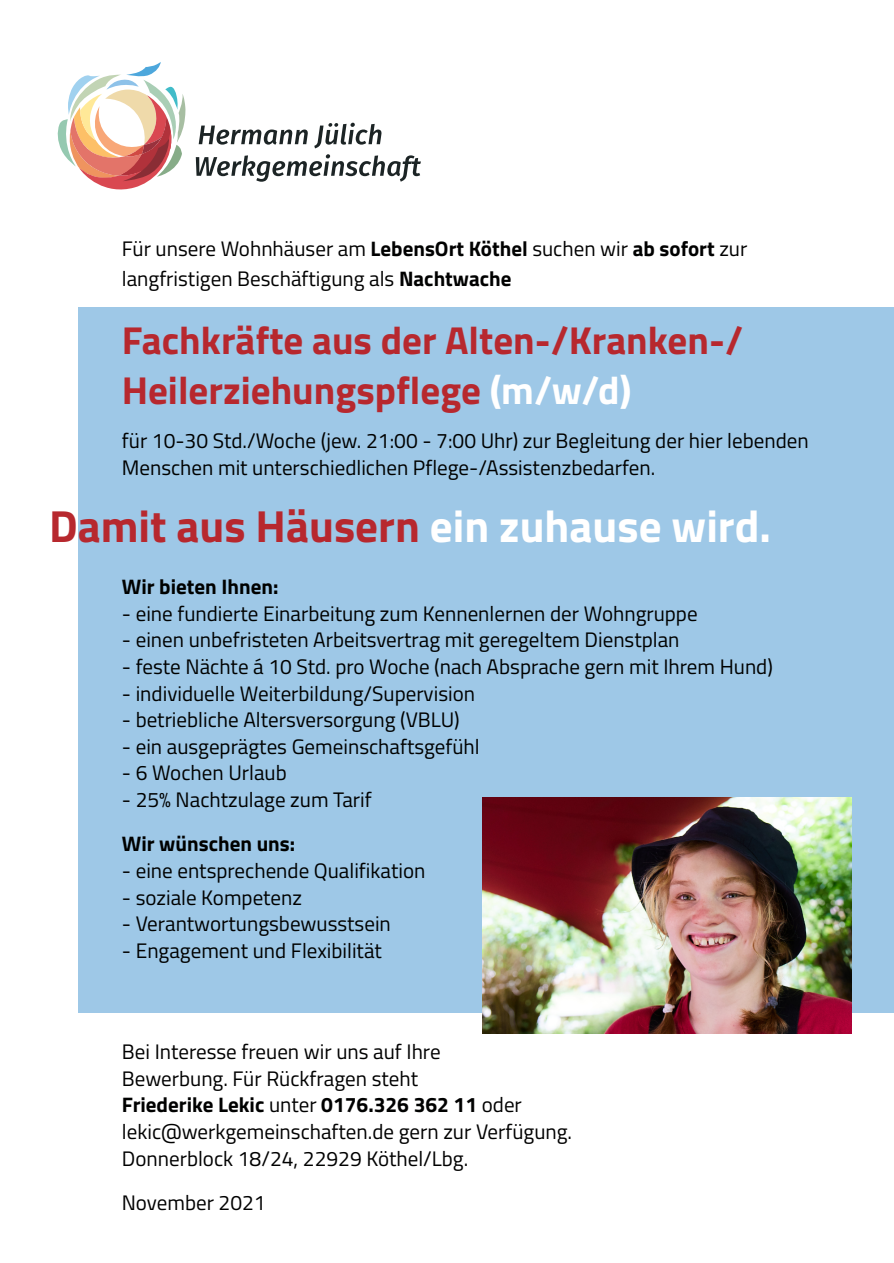
<style>
.page{position:relative;width:894px;height:1263px;background:#fff}
.page>*{position:absolute;margin:0;border:0;box-sizing:border-box;transform-origin:0 0}
.t1{font:700 45px "Titillium Web";color:#b7282e}
.t2{font:700 39px/49.5px "Titillium Web";color:#b7282e}
.t3{font:21px/26.5px "Titillium Web";color:#000100}
.t4{font:700 21px "Titillium Web";color:#000100}
.s1{font-weight:700}
.s2{color:#fff}
</style>
<div class="page">
<div style="left:78px;top:308px;width:815px;height:705px;background:#9ec8e7"></div>
<svg style="left:199px;top:126px;width:109px;height:19px"></svg>
<svg style="left:314px;top:123px;width:67px;height:25px"></svg>
<svg style="left:196px;top:154px;width:225px;height:28px"></svg>
<svg style="left:58px;top:62px;width:128px;height:127px"></svg>
<img style="left:482px;top:798px;width:368px;height:236px">
<p class="t3" style="left:122px;top:233px;width:626px;line-height:30.3px">Für unsere Wohnhäuser am <span class="s1">LebensOrt Köthel</span> suchen wir <span class="s1">ab sofort</span> zur langfristigen Beschäftigung als <span class="s1">Nachtwache</span></p>
<h2 class="t2" style="left:122px;top:315px;width:622px">Fachkräfte aus der Alten-/Kranken-/<br>Heilerziehungspflege <span class="s2">(m/w/d)</span></h2>
<p class="t3" style="left:122px;top:427px;width:688px">für 10-30 Std./Woche (jew. 21:00 - 7:00 Uhr) zur Begleitung der hier lebenden<br>Menschen mit unterschiedlichen Pflege-/Assistenzbedarfen.</p>
<h1 class="t1" style="left:49px;top:491px;width:723px">Damit aus Häusern <span class="s2">ein zuhause wird.</span></h1>
<p class="t4" style="left:122px;top:570px;width:158px">Wir bieten Ihnen:</p>
<p class="t3" style="left:122px;top:600px;width:577px">- eine fundierte Einarbeitung zum Kennenlernen der Wohngruppe</p>
<p class="t3" style="left:122px;top:626px;width:559px">- einen unbefristeten Arbeitsvertrag mit geregeltem Dienstplan</p>
<p class="t3" style="left:122px;top:653px;width:652px">- feste Nächte á 10 Std. pro Woche (nach Absprache gern mit Ihrem Hund)</p>
<p class="t3" style="left:122px;top:679px;width:354px">- individuelle Weiterbildung/Supervision</p>
<p class="t3" style="left:122px;top:706px;width:339px">- betriebliche Altersversorgung (VBLU)</p>
<p class="t3" style="left:122px;top:733px;width:359px">- ein ausgeprägtes Gemeinschaftsgefühl</p>
<p class="t3" style="left:122px;top:759px;width:166px">- 6 Wochen Urlaub</p>
<p class="t3" style="left:122px;top:786px;width:251px">- 25% Nachtzulage zum Tarif</p>
<p class="t4" style="left:122px;top:828px;width:175px">Wir wünschen uns:</p>
<p class="t3" style="left:122px;top:857px;width:305px">- eine entsprechende Qualifikation</p>
<p class="t3" style="left:122px;top:883px;width:182px">- soziale Kompetenz</p>
<p class="t3" style="left:122px;top:910px;width:270px">- Verantwortungsbewusstsein</p>
<p class="t3" style="left:122px;top:937px;width:261px">- Engagement und Flexibilität</p>
<p class="t3" style="left:122px;top:1038px;width:451px">Bei Interesse freuen wir uns auf Ihre<br>Bewerbung. Für Rückfragen steht<br><span class="s1">Friederike Lekic</span> unter <span class="s1">0176.326 362 11</span> oder lekic@werkgemeinschaften.de gern zur Verfügung.<br>Donnerblock 18/24, 22929 Köthel/Lbg.</p>
<p class="t3" style="left:122px;top:1189px;width:145px">November 2021</p>
</div>
